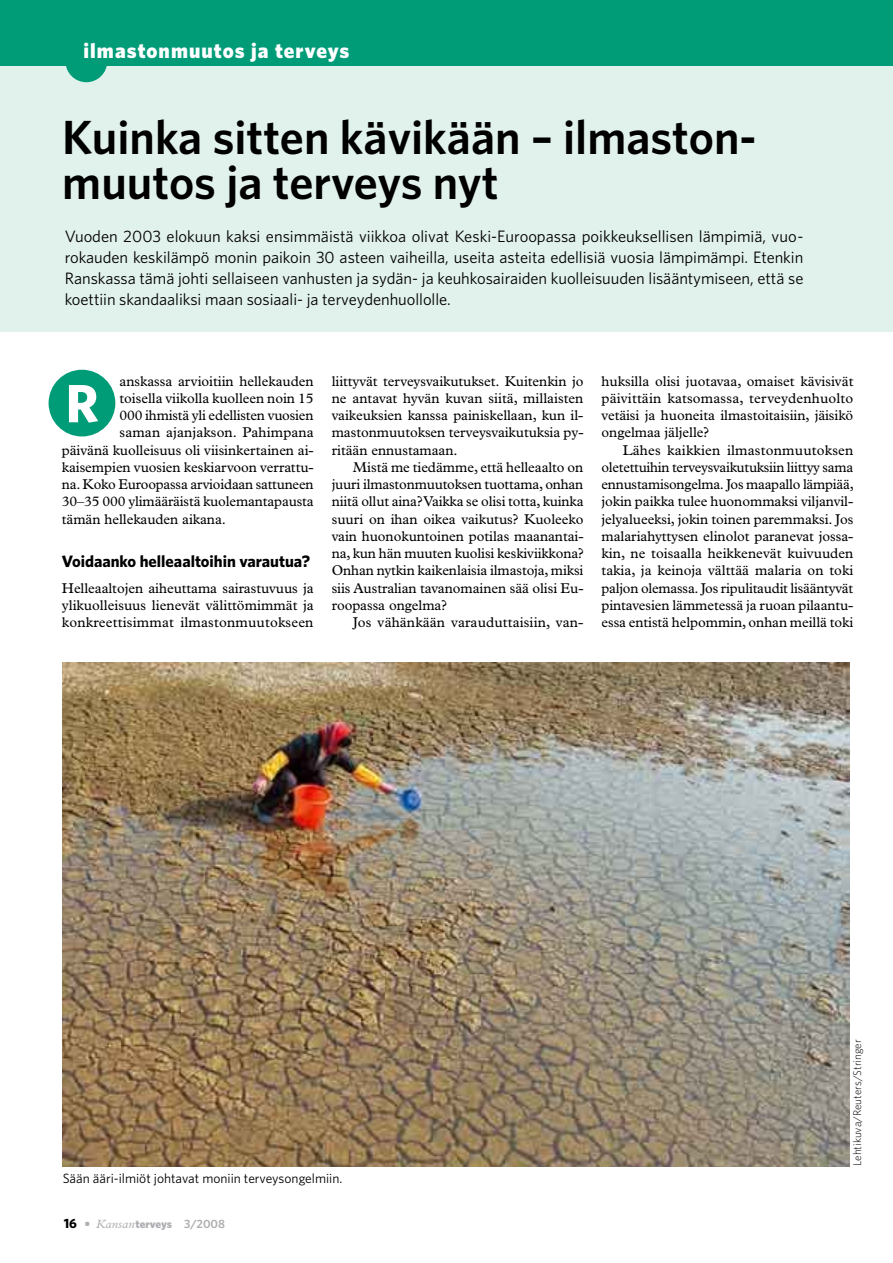
<style>
.page{position:relative;width:893px;height:1263px;background:#fff}
.page>*{position:absolute;margin:0;border:0;box-sizing:border-box;transform-origin:0 0}
.t1{font:700 54px "Whitney";color:#fff}
.t2{font:600 48px/45px "Whitney";color:#000}
.t3{font:900 21px "Whitney";letter-spacing:.05em;color:#fff}
.t4{font:16.5px/21px "Whitney";letter-spacing:-.005em;color:#000;text-align:justify}
.t5{font:700 16.5px "Whitney";color:#000}
.t6{font:14.25px/17.2px "Plantin";letter-spacing:-.005em;color:#000;text-align:justify}
.t7{font:13.5px "Whitney";color:#000}
.t8{font:300 11.25px "Whitney";color:#000}
.t9{font:900 11.25px "Whitney";letter-spacing:-.01em;color:#aeafb2}
.s1{font-weight:700;font-size:13.5px;color:#000}
.s2{font-weight:700;font-size:12px}
.s3{font-family:"Plantin";font-weight:400;font-style:italic;font-size:12px}
.s4{font-weight:600;font-size:12px}
</style>
<div class="page">
<img style="left:63px;top:662px;width:786px;height:504px">
<div style="left:0;top:51px;width:893px;height:281px;background:#e1f1ec"></div>
<div style="left:65px;top:40px;width:42px;height:42px;background:#009c78;border-radius:50%"></div>
<div style="left:0;top:0;width:893px;height:65px;background:#009c78"></div>
<div style="left:49px;top:370px;width:66px;height:66px;background:#009c78;border-radius:50%"></div>
<h3 class="t3" style="left:84px;top:38px;width:267px">ilmastonmuutos ja terveys</h3>
<h2 class="t2" style="left:62px;top:113px;width:696px">Kuinka sitten kävikään – ilmaston&shy;muutos ja terveys nyt</h2>
<p class="t4" style="left:65px;top:225px;width:740px">Vuoden 2003 elokuun kaksi ensimmäistä viikkoa olivat Keski-Euroopassa poikkeuksellisen lämpimiä, vuo&shy;rokauden keskilämpö monin paikoin 30 asteen vaiheilla, useita asteita edellisiä vuosia lämpimämpi. Etenkin Ranskassa tämä johti sellaiseen vanhusten ja sydän- ja keuhkosairaiden kuolleisuuden lisääntymiseen, että se koettiin skandaaliksi maan sosiaali- ja terveydenhuollolle.</p>
<p class="t6" style="left:120px;top:372px;width:196px">anskassa arvioitiin hellekauden</p>
<p class="t6" style="left:120px;top:389px;width:196px">toisella viikolla kuolleen noin 15</p>
<p class="t6" style="left:120px;top:407px;width:195px">000 ihmistä yli edellisten vuosien</p>
<p class="t6" style="left:120px;top:424px;width:196px">saman ajanjakson. Pahimpana</p>
<p class="t6" style="left:62px;top:441px;width:253px">päivänä kuolleisuus oli viisinkertainen ai-</p>
<p class="t6" style="left:62px;top:458px;width:253px">kaisempien vuosien keskiarvoon verrattu-</p>
<p class="t6" style="left:62px;top:476px;width:253px">na. Koko Euroopassa arvioidaan sattuneen</p>
<p class="t6" style="left:62px;top:493px;width:253px">30–35 000 ylimääräistä kuolemantapausta</p>
<p class="t6" style="left:62px;top:510px;width:166px">tämän hellekauden aikana.</p>
<p class="t5" style="left:62px;top:551px;width:250px">Voidaanko helleaaltoihin varautua?</p>
<p class="t6" style="left:62px;top:579px;width:253px">Helleaaltojen aiheuttama sairastuvuus ja ylikuolleisuus lienevät välittömimmät ja konkreettisimmat ilmastonmuutokseen</p>
<h1 class="t1" style="left:66px;top:371px;width:35px">R</h1>
<p class="t6" style="left:332px;top:372px;width:253px">liittyvät terveysvaikutukset. Kuitenkin jo ne antavat hyvän kuvan siitä, millaisten vaikeuksien kanssa painiskellaan, kun il&shy;mastonmuutoksen terveysvaikutuksia py&shy;ritään ennustamaan.</p>
<p class="t6" style="left:332px;top:458px;width:253px;text-indent:21px">Mistä me tiedämme, että helleaalto on juuri ilmastonmuutoksen tuottama, onhan niitä ollut aina? Vaikka se olisi totta, kuinka suuri on ihan oikea vaikutus? Kuoleeko vain huonokuntoinen potilas maanantai&shy;na, kun hän muuten kuolisi keskiviikkona?<br>Onhan nytkin kaikenlaisia ilmastoja, miksi siis Australian tavanomainen sää olisi Eu&shy;roopassa ongelma?</p>
<p class="t6" style="left:353px;top:614px;width:232px">Jos vähänkään varauduttaisiin, van-</p>
<p class="t6" style="left:601px;top:372px;width:253px">huksilla olisi juotavaa, omaiset kävisivät päivittäin katsomassa, terveydenhuolto vetäisi ja huoneita ilmastoitaisiin, jäisikö ongelmaa jäljelle?</p>
<p class="t6" style="left:601px;top:441px;width:254px;text-indent:21px">Lähes kaikkien ilmastonmuutoksen oletettuihin terveysvaikutuksiin liittyy sama ennustamisongelma. Jos maapallo lämpiää, jokin paikka tulee huonommaksi viljanvil&shy;jelyalueeksi, jokin toinen paremmaksi. Jos malariahyttysen elinolot paranevat jossa&shy;kin, ne toisaalla heikkenevät kuivuuden takia, ja keinoja välttää malaria on toki paljon olemassa. Jos ripulitaudit lisääntyvät pintavesien lämmetessä ja ruoan pilaantu&shy;essa entistä helpommin, onhan meillä toki</p>
<p class="t7" style="left:63px;top:1170px;width:281px">Sään ääri-ilmiöt johtavat moniin terveysongelmiin.</p>
<p class="t9" style="left:64px;top:1217px;width:163px"><span class="s1">16</span> <span class="s2">•</span> <span class="s3">Kansan</span>terveys <span class="s4">3/2008</span></p>
<p class="t8" style="left:851px;top:1166px;width:128px;rotate:-90deg">Lehtikuva/Reuters/Stringer</p>
</div>
